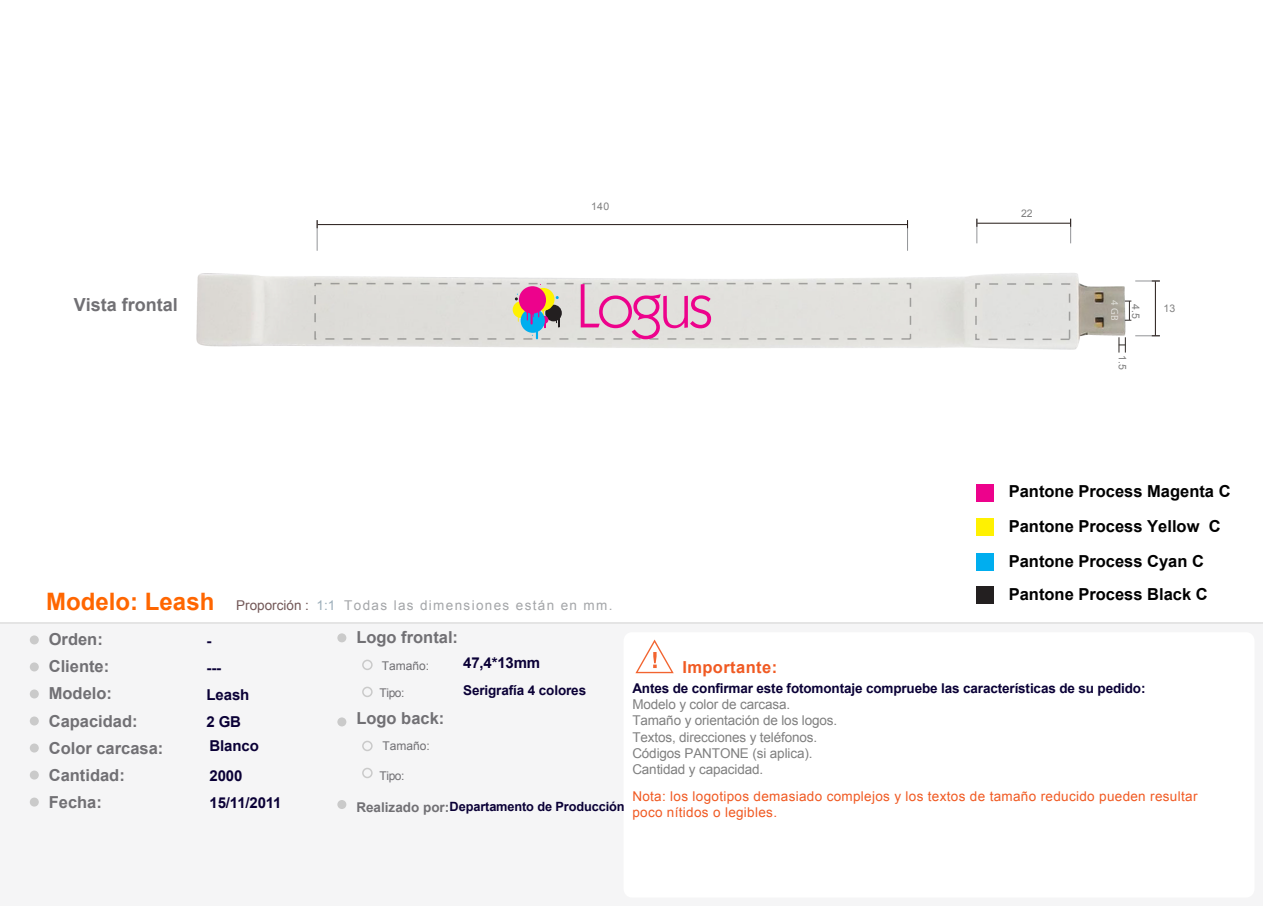
<style>
.page{position:relative;width:1263px;height:910px;background:#fff}
.page>*{position:absolute;margin:0;border:0;box-sizing:border-box;transform-origin:0 0}
.t1{font:700 18px "Arial";color:#717074}
.t2{font:700 16.5px/34.7px "Arial";color:#000}
.t3{font:700 16.5px "Arial";color:#717074}
.t4{font:700 16.5px "Arial";letter-spacing:.025em;color:#f05a23}
.t5{font:700 15px "Arial";letter-spacing:-.01em;color:#0a0036}
.t6{font:13.5px/16.2px "Arial";letter-spacing:-.01em;color:#808080}
.t7{font:13.5px/16.2px "Arial";letter-spacing:.025em;color:#f05a23}
.t8{font:700 13.5px "Arial";letter-spacing:-.01em;color:#0a0036}
.t9{font:13.5px "Arial";letter-spacing:.1em;color:#a4a6a9}
.t10{font:700 12.75px "Arial";letter-spacing:-.01em;color:#0a0036}
.t11{font:12px "Arial";color:#717074}
.t12{font:10.5px "Arial";letter-spacing:.01em;color:#808080}
.t13{font:10.5px "Myriad";color:#fff}
.s1{font-weight:700;font-size:24px;color:#f60}
.s2{color:#725757}
.s3{color:#9caeba}
.s4{font-size:13.5px;color:#717074}
</style>
<div class="page">
<div style="left:0;top:622px;width:1263px;height:283px;background:#f5f5f6"></div>
<hr style="left:0;top:622px;width:1263px;height:1px;background:#e4e4e4">
<div style="left:624px;top:632px;width:630px;height:265px;background:#fff;border-radius:8px"></div>
<svg style="left:635px;top:639px;width:39px;height:34px"></svg>
<div style="left:30px;top:635px;width:9px;height:9px;background:#cacaca;border-radius:50%"></div>
<div style="left:30px;top:662px;width:9px;height:9px;background:#cacaca;border-radius:50%"></div>
<div style="left:30px;top:689px;width:9px;height:9px;background:#cacaca;border-radius:50%"></div>
<div style="left:30px;top:716px;width:9px;height:9px;background:#cacaca;border-radius:50%"></div>
<div style="left:30px;top:743px;width:9px;height:9px;background:#cacaca;border-radius:50%"></div>
<div style="left:30px;top:770px;width:9px;height:9px;background:#cacaca;border-radius:50%"></div>
<div style="left:30px;top:797px;width:9px;height:9px;background:#cacaca;border-radius:50%"></div>
<div style="left:337px;top:633px;width:9px;height:9px;background:#cacaca;border-radius:50%"></div>
<div style="left:362px;top:659px;width:11px;height:11px;border:2px solid #cacaca;border-radius:50%"></div>
<div style="left:362px;top:686px;width:11px;height:11px;border:2px solid #cacaca;border-radius:50%"></div>
<div style="left:337px;top:717px;width:9px;height:9px;background:#cacaca;border-radius:50%"></div>
<div style="left:337px;top:799px;width:9px;height:9px;background:#cacaca;border-radius:50%"></div>
<div style="left:362px;top:740px;width:11px;height:11px;border:2px solid #cacaca;border-radius:50%"></div>
<div style="left:362px;top:767px;width:11px;height:11px;border:2px solid #cacaca;border-radius:50%"></div>
<div style="left:977px;top:484px;width:17px;height:17px;background:#ed028c"></div>
<div style="left:977px;top:518px;width:17px;height:17px;background:#fff101"></div>
<div style="left:977px;top:553px;width:17px;height:17px;background:#00aeef"></div>
<div style="left:977px;top:586px;width:17px;height:17px;background:#231f20"></div>
<img style="left:196px;top:245px;width:940px;height:108px">
<hr style="left:1155px;top:281px;width:1px;height:55px;background:#231815">
<hr style="left:317px;top:224px;width:590px;height:1px;background:#231815">
<hr style="left:907px;top:220px;width:1px;height:31px;background:#929497">
<hr style="left:317px;top:220px;width:1px;height:31px;background:#929497">
<svg style="left:1135px;top:280px;width:25px;height:2px"></svg>
<svg style="left:1135px;top:335px;width:25px;height:1px"></svg>
<hr style="left:977px;top:223px;width:94px;height:1px;background:#231815">
<svg style="left:976px;top:219px;width:1px;height:24px"></svg>
<svg style="left:1070px;top:219px;width:1px;height:24px"></svg>
<svg style="left:581px;top:284px;width:130px;height:55px;background:#e2b1ca"></svg>
<svg style="left:545px;top:304px;width:17px;height:17px"></svg>
<svg style="left:513px;top:284px;width:47px;height:55px;background:#b591a0"></svg>
<svg style="left:1119px;top:337px;width:7px;height:15px"></svg>
<svg style="left:1125px;top:301px;width:6px;height:20px"></svg>
<h1 class="t1" style="left:74px;top:293px;width:106px">Vista frontal</h1>
<p class="t12" style="left:591px;top:199px;width:20px">140</p>
<p class="t12" style="left:1021px;top:206px;width:13px">22</p>
<p class="t13" style="left:1120px;top:300px;width:21px;rotate:90deg">4 GB</p>
<p class="t12" style="left:1143px;top:304px;width:16px;rotate:90deg">4.5</p>
<p class="t12" style="left:1129px;top:355px;width:16px;rotate:90deg">1.5</p>
<p class="t12" style="left:1163px;top:301px;width:13px">13</p>
<p class="t9" style="left:46px;top:596px;width:568px"><span class="s1">Modelo: Leash</span> <span class="s2">Proporción :</span> <span class="s3">1:1</span> Todas las dimensiones están en mm.</p>
<p class="t3" style="left:49px;top:628px;width:56px">Orden:</p>
<p class="t5" style="left:207px;top:630px;width:6px">-</p>
<p class="t3" style="left:356px;top:626px;width:103px">Logo frontal:</p>
<p class="t3" style="left:49px;top:655px;width:62px">Cliente:</p>
<p class="t5" style="left:207px;top:657px;width:16px">---</p>
<p class="t11" style="left:382px;top:658px;width:49px">Tamaño:</p>
<p class="t5" style="left:463px;top:652px;width:79px">47,4*13mm</p>
<p class="t3" style="left:49px;top:682px;width:65px">Modelo:</p>
<p class="t5" style="left:207px;top:684px;width:44px">Leash</p>
<p class="t11" style="left:380px;top:685px;width:26px">Tipo:</p>
<p class="t8" style="left:463px;top:681px;width:124px">Serigrafía 4 colores</p>
<p class="t3" style="left:49px;top:709px;width:90px">Capacidad:</p>
<p class="t5" style="left:207px;top:711px;width:36px">2 GB</p>
<p class="t3" style="left:356px;top:707px;width:90px">Logo back:</p>
<p class="t3" style="left:49px;top:736px;width:116px">Color carcasa:</p>
<p class="t5" style="left:210px;top:735px;width:51px">Blanco</p>
<p class="t11" style="left:383px;top:737px;width:49px">Tamaño:</p>
<p class="t3" style="left:49px;top:763px;width:78px">Cantidad:</p>
<p class="t5" style="left:210px;top:765px;width:34px">2000</p>
<p class="t11" style="left:380px;top:767px;width:26px">Tipo:</p>
<p class="t3" style="left:49px;top:790px;width:55px">Fecha:</p>
<p class="t5" style="left:210px;top:792px;width:74px">15/11/2011</p>
<p class="t10" style="left:356px;top:797px;width:270px"><span class="s4">Realizado por:</span>Departamento de Producción</p>
<p class="t4" style="left:682px;top:656px;width:96px">Importante:</p>
<p class="t2" style="left:1009px;top:474px;width:223px">Pantone Process Magenta C<br>Pantone Process Yellow C<br>Pantone Process Cyan C</p>
<p class="t2" style="left:1009px;top:577px;width:200px">Pantone Process Black C</p>
<p class="t8" style="left:632px;top:679px;width:515px">Antes de confirmar este fotomontaje compruebe las características de su pedido:</p>
<p class="t6" style="left:632px;top:696px;width:206px">Modelo y color de carcasa.<br>Tamaño y orientación de los logos.<br>Textos, direcciones y teléfonos.<br>Códigos PANTONE (si aplica).<br>Cantidad y capacidad.</p>
<p class="t7" style="left:632px;top:788px;width:567px">Nota: los logotipos demasiado complejos y los textos de tamaño reducido pueden resultar poco nítidos o legibles.</p>
</div>
